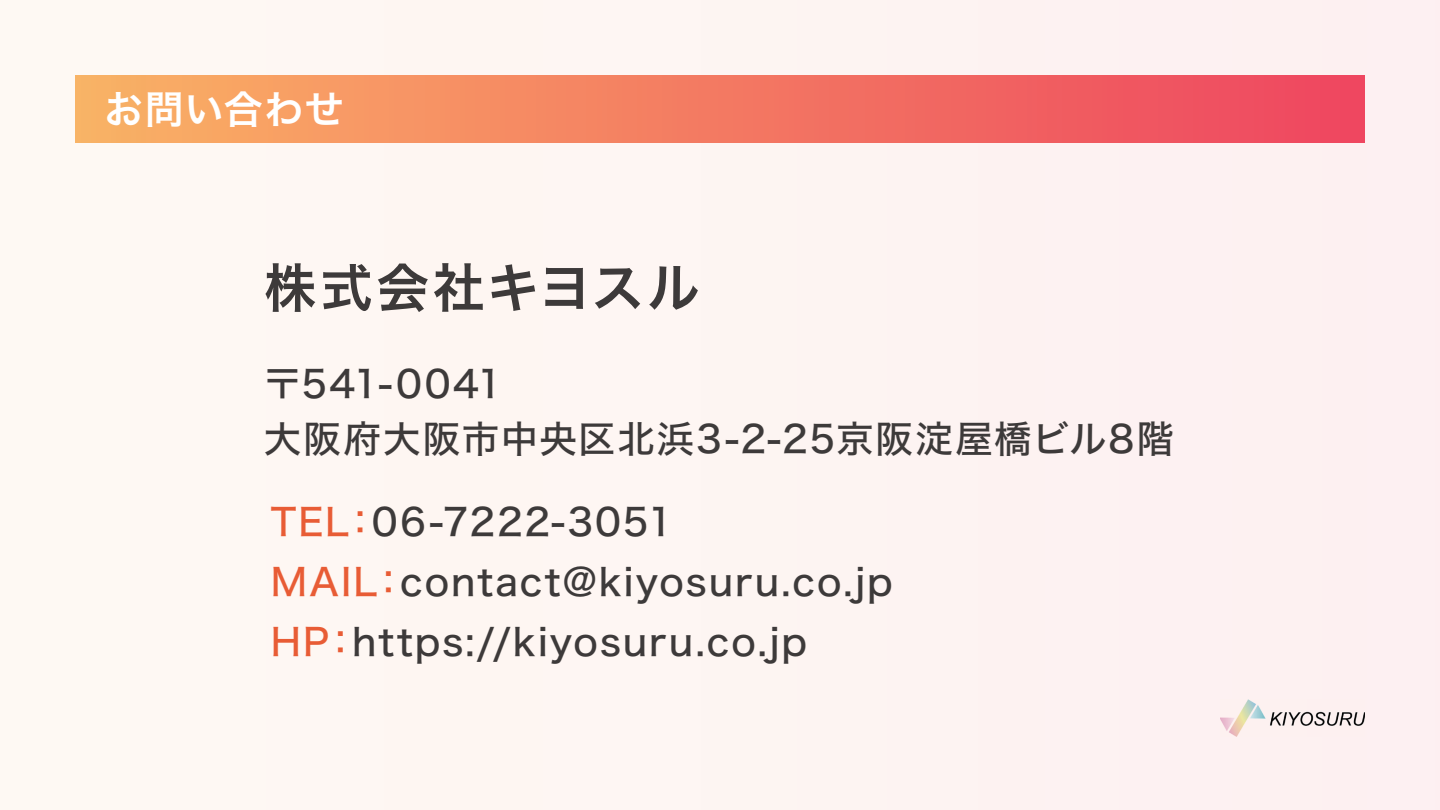
<style>
.page{position:relative;width:1440px;height:810px;background:#fdf5f2}
.page>*{position:absolute;margin:0;border:0;box-sizing:border-box;transform-origin:0 0}
.t1{font:52.5px "Hira Kaku Std N W6";letter-spacing:.065em;color:#3d3a3a}
.t2{font:39px "Hira Kaku Std N W6";letter-spacing:.03em;color:#fff}
.t3{font:37.5px/60px "Hira Kaku Std N W5";letter-spacing:.05em;color:#3d3a3a}
.s1{color:#e85c35}
</style>
<div class="page">
<img style="left:1220px;top:700px;width:145px;height:37px">
<div style="left:75px;top:75px;width:1290px;height:67px;background:linear-gradient(to right,#f9b165,#ee4360)"></div>
<p class="t2" style="left:105px;top:79px;width:241px">お問い合わせ</p>
<h1 class="t1" style="left:264px;top:247px;width:437px">株式会社キヨスル</h1>
<p class="t3" style="left:264px;top:356px;width:912px;line-height:55.5px">〒541-0041<br>大阪府大阪市中央区北浜3-2-25京阪淀屋橋ビル8階</p>
<p class="t3" style="left:271px;top:492px;width:624px"><span class="s1">TEL：</span>06-7222-3051<br><span class="s1">MAIL：</span>contact@kiyosuru.co.jp<br><span class="s1">HP：</span>https://kiyosuru.co.jp</p>
</div>
